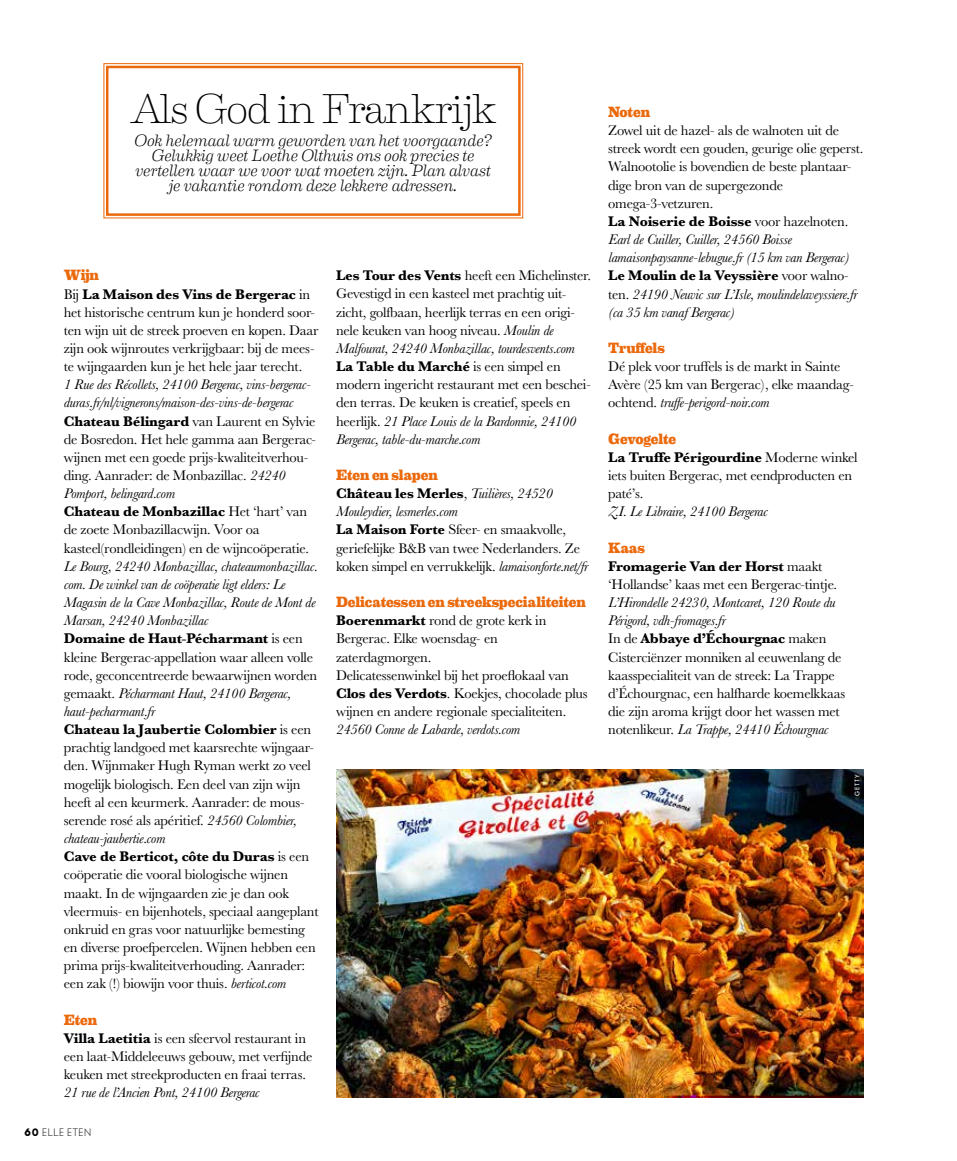
<style>
.page{position:relative;width:957px;height:1161px;background:#fff}
.page>*{position:absolute;margin:0;border:0;box-sizing:border-box;transform-origin:0 0}
.t1{font:100 41.85px "Eames Century Modern";letter-spacing:-.05em;color:#000}
.t2{font:italic 300 16.5px/15.3px "Eames Century Modern";letter-spacing:-.02em;color:#000;text-align:center}
.t3{font:800 15px "Eames Century Modern";letter-spacing:-.005em;color:#eb690b}
.t4{font:14.4px/18.1px "Baskerville No 2";letter-spacing:-.015em;color:#000}
.t5{font:italic 14.4px "Baskerville No 2";letter-spacing:-.015em;color:#000}
.t6{font:9.75px "Elle Nova C";letter-spacing:.1em;color:#000}
.t7{font:6px "Cg Futura Maxi";letter-spacing:.2em;color:#fff}
.s1{font-weight:700}
.s2{font-style:italic}
.s3{font-weight:800}
</style>
<div class="page">
<img style="left:336px;top:769px;width:527px;height:329px">
<svg style="left:103px;top:63px;width:420px;height:156px"></svg>
<div style="left:106px;top:66px;width:414px;height:150px;border:2px solid #eb690b"></div>
<h1 class="t1" style="left:129px;top:77px;width:370px">Als God in Frankrijk</h1>
<p class="t2" style="left:134px;top:131px;width:359px">Ook helemaal warm geworden van het voorgaande?<br>Gelukkig weet Loethe Olthuis ons ook precies te vertellen waar we voor wat moeten zijn. Plan alvast je vakantie rondom deze lekkere adressen.</p>
<p class="t3" style="left:64px;top:264px;width:37px">Wijn</p>
<p class="t4" style="left:64px;top:285px;width:256px">Bij <span class="s1">La Maison des Vins de Bergerac</span> in het historische centrum kun je honderd soor&shy;ten wijn uit de streek proeven en kopen. Daar zijn ook wijnroutes verkrijgbaar: bij de mees&shy;te wijngaarden kun je het hele jaar terecht.</p>
<p class="t4" style="left:64px;top:376px;width:253px"><span class="s2">1 Rue des Récollets, 24100 Bergerac, vins-bergerac&shy;duras.fr/nl/vignerons/maison-des-vins-de-bergerac </span><span class="s1">Chateau Bélingard</span> van Laurent en Sylvie de Bosredon. Het hele gamma aan Bergerac&shy;wijnen met een goede prijs-kwaliteitverhou&shy;ding. Aanrader: de Monbazillac. <span class="s2">24240<br>Pomport, belingard.com<br></span><span class="s1">Chateau de Monbazillac</span> Het ‘hart’ van de zoete Monbazillacwijn. Voor oa kasteel(rondleidingen) en de wijncoöperatie.</p>
<p class="t4" style="left:64px;top:557px;width:256px"><span class="s2">Le Bourg, 24240 Monbazillac, chateaumonbazillac. com. De winkel van de coöperatie ligt elders: Le Magasin de la Cave Monbazillac, Route de Mont de Marsan, 24240 Monbazillac<br></span><span class="s1">Domaine de Haut-Pécharmant</span> is een kleine Bergerac-appellation waar alleen volle rode, geconcentreerde bewaarwijnen worden gemaakt. <span class="s2">Pécharmant Haut, 24100 Bergerac, haut-pecharmant.fr<br></span><span class="s1">Chateau la Jaubertie Colombier</span> is een prachtig landgoed met kaarsrechte wijngaar&shy;den. Wijnmaker Hugh Ryman werkt zo veel mogelijk biologisch. Een deel van zijn wijn heeft al een keurmerk. Aanrader: de mous&shy;serende rosé als apéritief. <span class="s2">24560 Colombier, chateau-jaubertie.com<br></span><span class="s1">Cave de Berticot, côte du Duras</span> is een coöperatie die vooral biologische wijnen maakt. In de wijngaarden zie je dan ook vleermuis- en bijenhotels, speciaal aangeplant onkruid en gras voor natuurlijke bemesting en diverse proefpercelen. Wijnen hebben een prima prijs-kwaliteitverhouding. Aanrader: een zak (!) biowijn voor thuis. <span class="s2">berticot.com</span></p>
<p class="t3" style="left:64px;top:1008px;width:35px">Eten</p>
<p class="t4" style="left:64px;top:1029px;width:250px"><span class="s1">Villa Laetitia</span> is een sfeervol restaurant in een laat-Middeleeuws gebouw, met verfijnde keuken met streekproducten en fraai terras.</p>
<p class="t5" style="left:64px;top:1084px;width:197px">21 rue de l’Ancien Pont, 24100 Bergerac</p>
<p class="t6" style="left:24px;top:1126px;width:68px"><span class="s3">60</span> ELLE ETEN</p>
<p class="t4" style="left:336px;top:267px;width:257px"><span class="s1">Les Tour des Vents</span> heeft een Michelinster.<br>Gevestigd in een kasteel met prachtig uit&shy;zicht, golfbaan, heerlijk terras en een origi&shy;nele keuken van hoog niveau. <span class="s2">Moulin de Malfourat, 24240 Monbazillac, tourdesvents.com </span><span class="s1">La Table du Marché</span> is een simpel en modern ingericht restaurant met een beschei&shy;den terras. De keuken is creatief, speels en heerlijk. <span class="s2">21 Place Louis de la Bardonnie, 24100<br>Bergerac, table-du-marche.com</span></p>
<p class="t3" style="left:336px;top:463px;width:103px">Eten en slapen</p>
<p class="t4" style="left:336px;top:485px;width:253px"><span class="s1">Château les Merles</span>, <span class="s2">Tuilières, 24520<br>Mouleydier, lesmerles.com<br></span><span class="s1">La Maison Forte</span> Sfeer- en smaakvolle, geriefelijke B&amp;B van twee Nederlanders. Ze koken simpel en verrukkelijk. <span class="s2">lamaisonforte.net/fr</span></p>
<p class="t3" style="left:336px;top:590px;width:251px">Delicatessen en streekspecialiteiten</p>
<p class="t4" style="left:336px;top:612px;width:253px"><span class="s1">Boerenmarkt</span> rond de grote kerk in Bergerac. Elke woensdag- en zaterdagmorgen.<br>Delicatessenwinkel bij het proeflokaal van <span class="s1">Clos des Verdots</span>. Koekjes, chocolade plus wijnen en andere regionale specialiteiten.</p>
<p class="t5" style="left:336px;top:721px;width:186px">24560 Conne de Labarde, verdots.com</p>
<p class="t3" style="left:608px;top:100px;width:44px">Noten</p>
<p class="t4" style="left:608px;top:122px;width:257px">Zowel uit de hazel- als de walnoten uit de streek wordt een gouden, geurige olie geperst.<br>Walnootolie is bovendien de beste plantaar&shy;dige bron van de supergezonde omega-3-vetzuren.<br><span class="s1">La Noiserie de Boisse</span> voor hazelnoten.<br><span class="s2">Earl de Cuiller, Cuiller, 24560 Boisse lamaisonpaysanne-lebugue.fr (15 km van Bergerac)<br></span><span class="s1">Le Moulin de la Veyssière</span> voor walno&shy;ten. <span class="s2">24190 Neuvic sur L’Isle, moulindelaveyssiere.fr (ca 35 km vanaf Bergerac)</span></p>
<p class="t3" style="left:608px;top:336px;width:58px">Truffels</p>
<p class="t4" style="left:608px;top:358px;width:247px">Dé plek voor truffels is de markt in Sainte<br>Avère (25 km van Bergerac), elke maandag&shy;ochtend. <span class="s2">truffe-perigord-noir.com</span></p>
<p class="t3" style="left:608px;top:427px;width:69px">Gevogelte</p>
<p class="t4" style="left:608px;top:448px;width:251px"><span class="s1">La Truffe Périgourdine</span> Moderne winkel iets buiten Bergerac, met eendproducten en paté’s.</p>
<p class="t5" style="left:608px;top:503px;width:161px">Z.I. Le Libraire, 24100 Bergerac</p>
<p class="t3" style="left:608px;top:536px;width:38px">Kaas</p>
<p class="t4" style="left:608px;top:557px;width:230px"><span class="s1">Fromagerie Van der Horst</span> maakt ‘Hollandse’ kaas met een Bergerac-tintje.</p>
<p class="t4" style="left:608px;top:594px;width:238px"><span class="s2">L’Hirondelle 24230, Montcaret, 120 Route du Périgord, vdh-fromages.fr<br></span>In de <span class="s1">Abbaye d’Échourgnac</span> maken Cisterciënzer monniken al eeuwenlang de kaasspecialiteit van de streek: La Trappe d’Échourgnac, een halfharde koemelkkaas die zijn aroma krijgt door het wassen met notenlikeur. <span class="s2">La Trappe, 24410 Échourgnac</span></p>
<p class="t7" style="left:853px;top:796px;width:24px;rotate:-90deg">GETTY</p>
</div>
